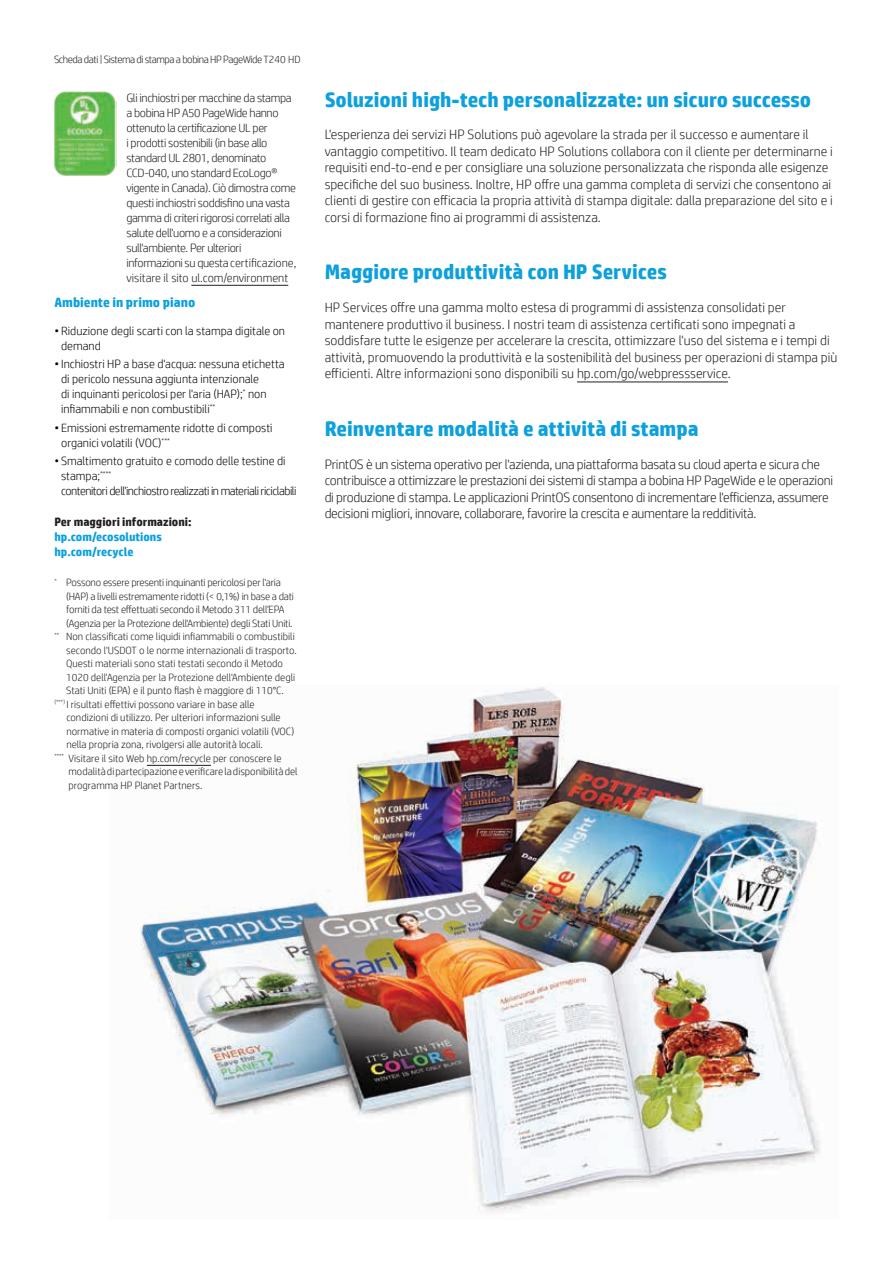
<style>
.page{position:relative;width:893px;height:1263px;background:#fff}
.page>*{position:absolute;margin:0;border:0;box-sizing:border-box;transform-origin:0 0}
.t1{font:700 21px "HP Simplified";color:#0ca0dd}
.t2{font:300 13.5px/16.5px "HP Simplified";color:#231f20}
.t3{font:300 13.5px/16.5px "HP Simplified";letter-spacing:-.02em;color:#231f20}
.t4{font:700 13.5px "HP Simplified";color:#0ca0dd}
.t5{font:300 12px/15px "HP Simplified";letter-spacing:-.03em;color:#231f20}
.t6{font:300 12px/15px "HP Simplified";color:#040503}
.t7{font:300 12px/15px "HP Simplified";letter-spacing:-.04em;color:#040503}
.t8{font:700 12px/15px "HP Simplified";color:#0ca0dd}
.t9{font:700 12px "HP Simplified";color:#231f20}
.t10{font:300 10.5px "HP Simplified";color:#231f20}
.t11{font:300 10.5px "HP Simplified";letter-spacing:-.02em;color:#231f20}
.t12{font:300 10.5px "HP Simplified";letter-spacing:-.04em;color:#231f20}
</style>
<div class="page">
<img style="left:140px;top:687px;width:680px;height:526px">
<hr style="left:147px;top:765px;width:64px;height:1px;background:#231f20">
<hr style="left:577px;top:382px;width:151px;height:1px;background:#231f20">
<hr style="left:191px;top:285px;width:97px;height:1px;background:#231f20">
<img style="left:54px;top:91px;width:63px;height:85px">
<p class="t12" style="left:54px;top:52px;width:248px">Scheda dati | Sistema di stampa a bobina HP PageWide T240 HD</p>
<p class="t5" style="left:126px;top:90px;width:171px">Gli inchiostri per macchine da stampa a bobina HP A50 PageWide hanno ottenuto la certificazione UL per<br>i prodotti sostenibili (in base allo standard UL 2801, denominato CCD-040, uno standard EcoLogo® vigente in Canada). Ciò dimostra come questi inchiostri soddisfino una vasta gamma di criteri rigorosi correlati alla salute dell'uomo e a considerazioni sull'ambiente. Per ulteriori informazioni su questa certificazione, visitare il sito ul.com/environment</p>
<p class="t4" style="left:54px;top:293px;width:142px">Ambiente in primo piano</p>
<p class="t6" style="left:61px;top:323px;width:225px;text-indent:-7px">• Riduzione degli scarti con la stampa digitale on demand</p>
<p class="t6" style="left:61px;top:356px;width:225px;text-indent:-7px">• Inchiostri HP a base d'acqua: nessuna etichetta di pericolo nessuna aggiunta intenzionale<br>di inquinanti pericolosi per l'aria (HAP);<sup>*</sup> non infiammabili e non combustibili<sup>**</sup></p>
<p class="t6" style="left:61px;top:420px;width:213px;text-indent:-7px">• Emissioni estremamente ridotte di composti organici volatili (VOC)<sup>***</sup></p>
<p class="t7" style="left:61px;top:453px;width:237px;text-indent:-7px">• Smaltimento gratuito e comodo delle testine di stampa;<sup>****<br></sup>contenitori dell'inchiostro realizzati in materiali riciclabili</p>
<p class="t9" style="left:54px;top:514px;width:139px">Per maggiori informazioni:</p>
<p class="t8" style="left:54px;top:530px;width:109px">hp.com/ecosolutions hp.com/recycle</p>
<p class="t11" style="left:54px;top:576px;width:228px"><sup>*</sup> Possono essere presenti inquinanti pericolosi per l'aria</p>
<p class="t11" style="left:66px;top:589px;width:229px">(HAP) a livelli estremamente ridotti (&lt; 0,1%) in base a dati</p>
<p class="t11" style="left:66px;top:603px;width:220px">forniti da test effettuati secondo il Metodo 311 dell'EPA</p>
<p class="t11" style="left:66px;top:616px;width:228px">(Agenzia per la Protezione dell'Ambiente) degli Stati Uniti.</p>
<p class="t10" style="left:54px;top:630px;width:242px"><sup>**</sup> Non classificati come liquidi infiammabili o combustibili</p>
<p class="t10" style="left:66px;top:643px;width:232px">secondo l'USDOT o le norme internazionali di trasporto.</p>
<p class="t10" style="left:66px;top:657px;width:218px">Questi materiali sono stati testati secondo il Metodo</p>
<p class="t10" style="left:66px;top:670px;width:231px">1020 dell'Agenzia per la Protezione dell'Ambiente degli</p>
<p class="t10" style="left:66px;top:684px;width:219px">Stati Uniti (EPA) e il punto flash è maggiore di 110°C.</p>
<p class="t10" style="left:54px;top:697px;width:202px"><sup>(***)</sup> I risultati effettivi possono variare in base alle</p>
<p class="t10" style="left:66px;top:711px;width:216px">condizioni di utilizzo. Per ulteriori informazioni sulle</p>
<p class="t10" style="left:66px;top:724px;width:229px">normative in materia di composti organici volatili (VOC)</p>
<p class="t10" style="left:66px;top:738px;width:198px">nella propria zona, rivolgersi alle autorità locali.</p>
<p class="t10" style="left:54px;top:751px;width:229px"><sup>****</sup> Visitare il sito Web hp.com/recycle per conoscere le</p>
<p class="t10" style="left:68px;top:765px;width:231px">modalità di partecipazione e verificare la disponibilità del</p>
<p class="t10" style="left:68px;top:778px;width:135px">programma HP Planet Partners.</p>
<h1 class="t1" style="left:325px;top:85px;width:488px">Soluzioni high-tech personalizzate: un sicuro successo</h1>
<p class="t2" style="left:325px;top:126px;width:510px">L'esperienza dei servizi HP Solutions può agevolare la strada per il successo e aumentare il vantaggio competitivo. Il team dedicato HP Solutions collabora con il cliente per determinarne i requisiti end-to-end e per consigliare una soluzione personalizzata che risponda alle esigenze specifiche del suo business. Inoltre, HP offre una gamma completa di servizi che consentono ai clienti di gestire con efficacia la propria attività di stampa digitale: dalla preparazione del sito e i corsi di formazione fino ai programmi di assistenza.</p>
<h1 class="t1" style="left:325px;top:258px;width:344px">Maggiore produttività con HP Services</h1>
<p class="t2" style="left:325px;top:299px;width:514px">HP Services offre una gamma molto estesa di programmi di assistenza consolidati per mantenere produttivo il business. I nostri team di assistenza certificati sono impegnati a soddisfare tutte le esigenze per accelerare la crescita, ottimizzare l'uso del sistema e i tempi di attività, promuovendo la produttività e la sostenibilità del business per operazioni di stampa più efficienti. Altre informazioni sono disponibili su hp.com/go/webpressservice.</p>
<h1 class="t1" style="left:325px;top:415px;width:375px">Reinventare modalità e attività di stampa</h1>
<p class="t3" style="left:325px;top:455px;width:510px">PrintOS è un sistema operativo per l'azienda, una piattaforma basata su cloud aperta e sicura che contribuisce a ottimizzare le prestazioni dei sistemi di stampa a bobina HP PageWide e le operazioni di produzione di stampa. Le applicazioni PrintOS consentono di incrementare l'efficienza, assumere decisioni migliori, innovare, collaborare, favorire la crescita e aumentare la redditività.</p>
</div>
